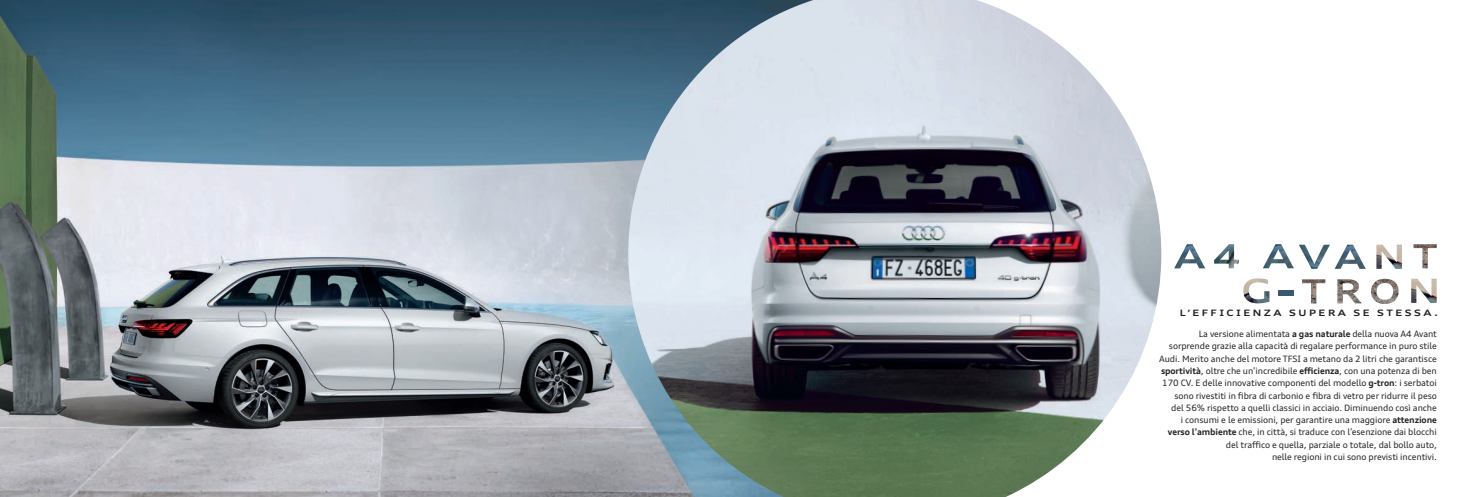
<style>
.page{position:relative;width:1474px;height:497px;background:#fff}
.page>*{position:absolute;margin:0;border:0;box-sizing:border-box;transform-origin:0 0}
.t1{font:62.3px "Audi Type";color:#395a6e}
.t2{font:8.75px/12.2px "Audi Type";letter-spacing:-.01em;color:#231f20;text-align:right}
.t3{font:700 expanded 8.75px "Audi Type";letter-spacing:.28em;color:#231f20}
.s1{font-weight:700}
</style>
<div class="page">
<img style="left:0;top:0;width:628px;height:496px">
<img style="left:628px;top:0;width:533px;height:496px">
<img style="left:1413px;top:244px;width:23px;height:24px">
<img style="left:1335px;top:244px;width:30px;height:24px">
<img style="left:1263px;top:244px;width:30px;height:24px">
<img style="left:1299px;top:244px;width:30px;height:24px">
<img style="left:1376px;top:244px;width:25px;height:24px">
<img style="left:1214px;top:244px;width:24px;height:24px">
<img style="left:1174px;top:244px;width:31px;height:24px">
<img style="left:1411px;top:278px;width:25px;height:24px">
<img style="left:1243px;top:278px;width:26px;height:25px">
<img style="left:1371px;top:278px;width:27px;height:25px">
<img style="left:1337px;top:279px;width:24px;height:24px">
<img style="left:1302px;top:279px;width:23px;height:24px">
<p class="t1" style="left:1274px;top:250px;width:24px">-</p>
<p class="t3" style="left:1179px;top:307px;width:259px">L’EFFICIENZA SUPERA SE STESSA.</p>
<p class="t2" style="left:1159px;top:327px;width:279px">La versione alimentata <span class="s1">a gas naturale</span> della nuova A4 Avant sorprende grazie alla capacità di regalare performance in puro stile Audi. Merito anche del motore TFSI a metano da 2 litri che garantisce <span class="s1">sportività</span>, oltre che un’incredibile <span class="s1">efficienza</span>, con una potenza di ben 170 CV. E delle innovative componenti del modello <span class="s1">g-tron</span>: i serbatoi sono rivestiti in fibra di carbonio e fibra di vetro per ridurre il peso</p>
<p class="t2" style="left:1171px;top:401px;width:267px">del 56% rispetto a quelli classici in acciaio. Diminuendo così anche</p>
<p class="t2" style="left:1167px;top:413px;width:270px">i consumi e le emissioni, per garantire una maggiore <span class="s1">attenzione verso l’ambiente</span> che, in città, si traduce con l’esenzione dai blocchi</p>
<p class="t2" style="left:1225px;top:437px;width:212px">del traffico e quella, parziale o totale, dal bollo auto,</p>
<p class="t2" style="left:1271px;top:450px;width:166px">nelle regioni in cui sono previsti incentivi.</p>
</div>
